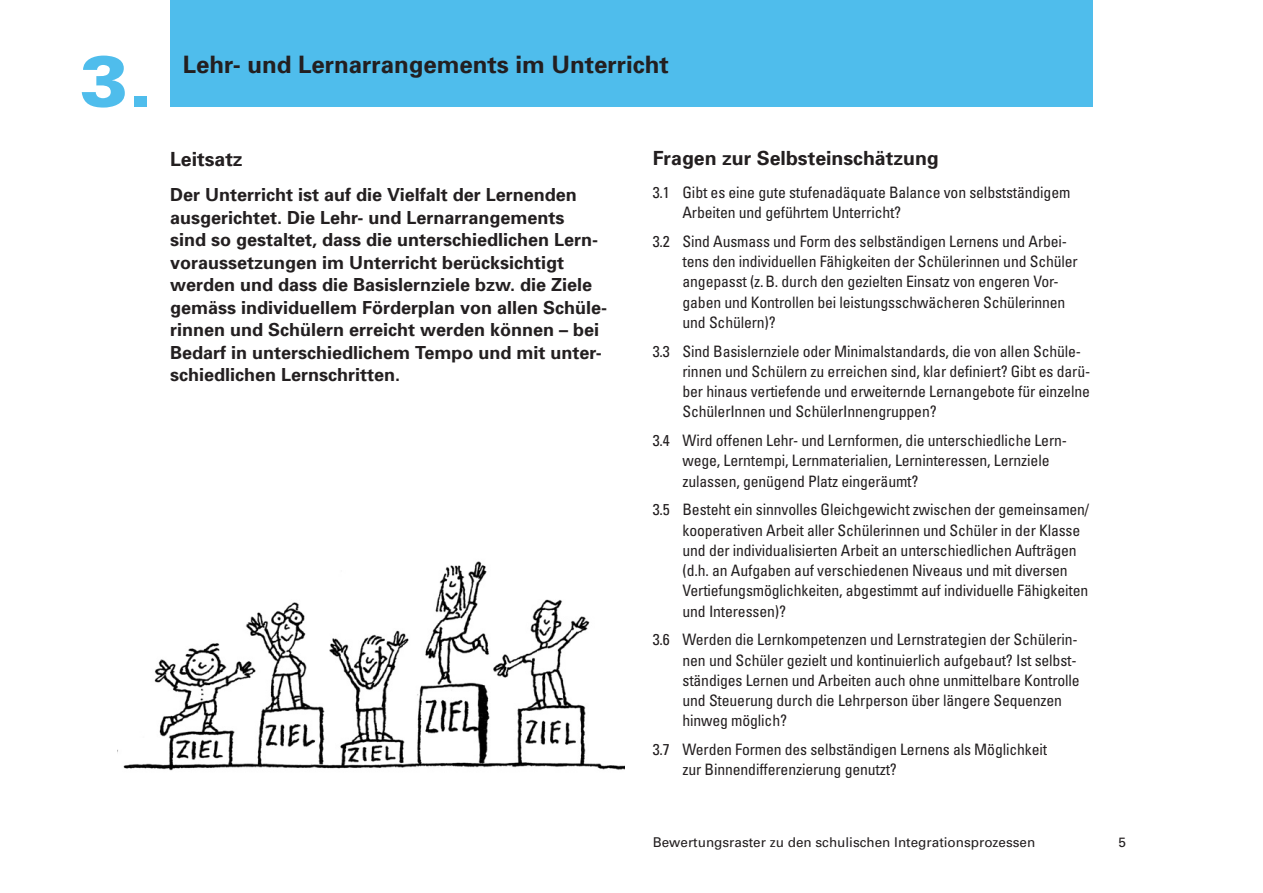
<style>
.page{position:relative;width:1263px;height:893px;background:#fff}
.page>*{position:absolute;margin:0;border:0;box-sizing:border-box;transform-origin:0 0}
.t1{font:900 72px "Univers";color:#4fbdec}
.t2{font:700 24px "Univers";color:#231f20}
.t3{font:700 19.5px "Univers";color:#231f20}
.t4{font:700 18px/22.5px "Univers";color:#231f20}
.t5{font:condensed 15.75px/20.2px "Univers";letter-spacing:-.01em;color:#231f20}
.t6{font:13.5px "Univers";color:#231f20}
</style>
<div class="page">
<div style="left:170px;top:0;width:923px;height:106px;background:#4fbdec"></div>
<img style="left:123px;top:561px;width:502px;height:210px">
<h1 class="t1" style="left:80px;top:54px;width:73px">3.</h1>
<h2 class="t2" style="left:183px;top:55px;width:487px">Lehr- und Lernarrangements im Unterricht</h2>
<p class="t3" style="left:170px;top:152px;width:74px">Leitsatz</p>
<p class="t4" style="left:170px;top:185px;width:439px">Der Unterricht ist auf die Vielfalt der Lernenden ausgerichtet. Die Lehr- und Lernarrangements<br>sind so gestaltet, dass die unterschiedlichen Lern&shy;voraussetzungen im Unterricht berücksichtigt werden und dass die Basislernziele bzw. die Ziele gemäss individuellem Förderplan von allen Schüle&shy;rinnen und Schülern erreicht werden können – bei Bedarf in unterschiedlichem Tempo und mit unter&shy;schiedlichen Lernschritten.</p>
<p class="t3" style="left:653px;top:151px;width:288px">Fragen zur Selbsteinschätzung</p>
<p class="t5" style="left:682px;top:183px;width:389px;text-indent:-30px">3.1 Gibt es eine gute stufenadäquate Balance von selbstständigem<br>Arbeiten und geführtem Unterricht?</p>
<p class="t5" style="left:682px;top:232px;width:397px;text-indent:-30px">3.2 Sind Ausmass und Form des selbständigen Lernens und Arbei&shy;tens den individuellen Fähigkeiten der Schülerinnen und Schüler angepasst (z. B. durch den gezielten Einsatz von engeren Vor&shy;gaben und Kontrollen bei leistungsschwächeren Schülerinnen und Schülern)?</p>
<p class="t5" style="left:682px;top:342px;width:409px;text-indent:-30px">3.3 Sind Basislernziele oder Minimalstandards, die von allen Schüle&shy;rinnen und Schülern zu erreichen sind, klar definiert? Gibt es darü&shy;ber hinaus vertiefende und erweiternde Lernangebote für einzelne SchülerInnen und SchülerInnengruppen?</p>
<p class="t5" style="left:682px;top:432px;width:386px;text-indent:-30px">3.4 Wird offenen Lehr- und Lernformen, die unterschiedliche Lern&shy;wege, Lerntempi, Lernmaterialien, Lerninteressen, Lernziele zulassen, genügend Platz eingeräumt?</p>
<p class="t5" style="left:682px;top:501px;width:408px;text-indent:-30px">3.5 Besteht ein sinnvolles Gleichgewicht zwischen der gemeinsamen/ kooperativen Arbeit aller Schülerinnen und Schüler in der Klasse und der individualisierten Arbeit an unterschiedlichen Aufträgen (d.h. an Aufgaben auf verschiedenen Niveaus und mit diversen Vertiefungsmöglichkeiten, abgestimmt auf individuelle Fähigkeiten und Interessen)?</p>
<p class="t5" style="left:682px;top:631px;width:399px;text-indent:-30px">3.6 Werden die Lernkompetenzen und Lernstrategien der Schülerin&shy;nen und Schüler gezielt und kontinuierlich aufgebaut? Ist selbst&shy;ständiges Lernen und Arbeiten auch ohne unmittelbare Kontrolle und Steuerung durch die Lehrperson über längere Sequenzen hinweg möglich?</p>
<p class="t5" style="left:682px;top:741px;width:366px;text-indent:-30px">3.7 Werden Formen des selbständigen Lernens als Möglichkeit zur Binnendifferenzierung genutzt?</p>
<p class="t6" style="left:653px;top:837px;width:384px">Bewertungsraster zu den schulischen Integrationsprozessen</p>
<p class="t6" style="left:1118px;top:837px;width:9px">5</p>
</div>
